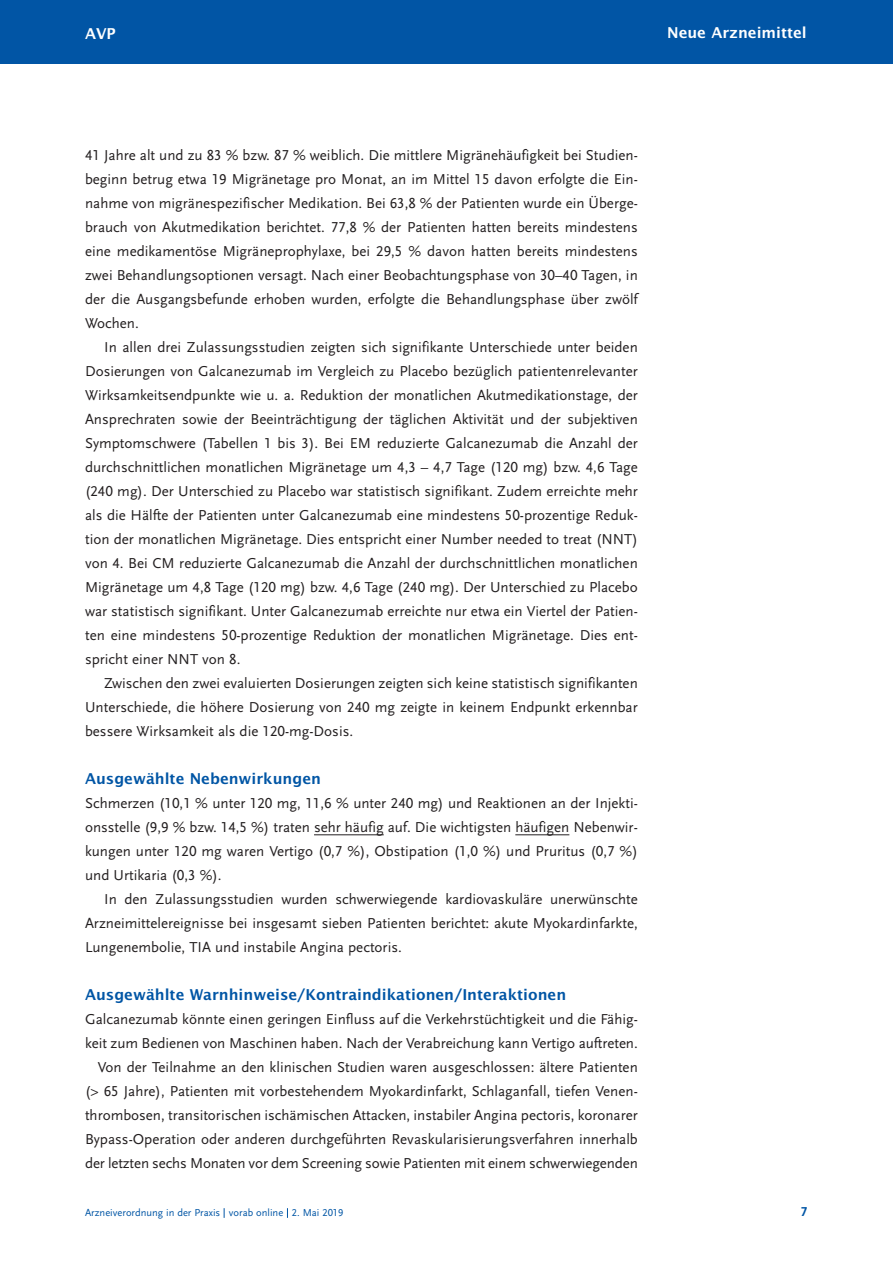
<style>
.page{position:relative;width:893px;height:1263px;background:#fff}
.page>*{position:absolute;margin:0;border:0;box-sizing:border-box;transform-origin:0 0}
.t1{font:15px/24px "Scala Sans LF";color:#231f20;text-align:justify}
.t2{font:600 15px "Lucida Sans";color:#0155a5}
.t3{font:600 15px "Lucida Sans";color:#fff}
.t4{font:700 13.5px "Scala Sans LF";color:#0155a5}
.t5{font:10.5px "Scala Sans LF";color:#0155a5}
</style>
<div class="page">
<div style="left:0;top:0;width:892px;height:64px;background:#0155a5"></div>
<hr style="left:314px;top:834px;width:70px;height:1px;background:#231f20">
<hr style="left:515px;top:834px;width:54px;height:1px;background:#231f20">
<p class="t3" style="left:85px;top:27px;width:32px">AVP</p>
<p class="t3" style="left:667px;top:27px;width:141px">Neue Arzneimittel</p>
<p class="t1" style="left:85px;top:144px;width:554px">41 Jahre alt und zu 83 % bzw. 87 % weiblich. Die mittlere Migränehäufigkeit bei Studien - beginn betrug etwa 19 Migränetage pro Monat, an im Mittel 15 davon erfolgte die Ein - nahme von migränespezifischer Medikation. Bei 63,8 % der Patienten wurde ein Überge&shy;brauch von Akutmedikation berichtet. 77,8 % der Patienten hatten bereits mindestens eine medikamentöse Migräneprophylaxe, bei 29,5 % davon hatten bereits mindestens zwei Behandlungsoptionen versagt. Nach einer Beobachtungsphase von 30–40 Tagen, in der die Ausgangsbefunde erhoben wurden, erfolgte die Behandlungsphase über zwölf Wochen.</p>
<p class="t1" style="left:85px;top:336px;width:554px;text-indent:19px">In allen drei Zulassungsstudien zeigten sich signifikante Unterschiede unter beiden Dosierungen von Galcanezumab im Vergleich zu Placebo bezüglich patientenrelevanter Wirksamkeitsendpunkte wie u. a. Reduktion der monatlichen Akutmedikationstage, der Ansprechraten sowie der Beeinträchtigung der täglichen Aktivität und der subjektiven Symptomschwere (Tabellen 1 bis 3). Bei EM reduzierte Galcanezumab die Anzahl der durchschnittlichen monatlichen Migränetage um 4,3 – 4,7 Tage (120 mg) bzw. 4,6 Tage (240 mg). Der Unterschied zu Placebo war statistisch signifikant. Zudem erreichte mehr als die Hälfte der Patienten unter Galcanezumab eine mindestens 50-prozentige Reduk - tion der monatlichen Migränetage. Dies entspricht einer Number needed to treat (NNT) von 4. Bei CM reduzierte Galcanezumab die Anzahl der durchschnittlichen monatlichen Migränetage um 4,8 Tage (120 mg) bzw. 4,6 Tage (240 mg). Der Unterschied zu Placebo war statistisch signifikant. Unter Galcanezumab erreichte nur etwa ein Viertel der Patien - ten eine mindestens 50-prozentige Reduktion der monatlichen Migränetage. Dies ent - spricht einer NNT von 8.</p>
<p class="t1" style="left:85px;top:672px;width:554px;text-indent:19px">Zwischen den zwei evaluierten Dosierungen zeigten sich keine statistisch signifikanten Unterschiede, die höhere Dosierung von 240 mg zeigte in keinem Endpunkt erkennbar bessere Wirksamkeit als die 120-mg-Dosis.</p>
<p class="t2" style="left:85px;top:772px;width:237px">Ausgewählte Nebenwirkungen</p>
<p class="t1" style="left:85px;top:792px;width:554px">Schmerzen (10,1 % unter 120 mg, 11,6 % unter 240 mg) und Reaktionen an der Injekti&shy;onsstelle (9,9 % bzw. 14,5 %) traten sehr häufig auf. Die wichtigsten häufigen Nebenwir&shy;kungen unter 120 mg waren Vertigo (0,7 %), Obstipation (1,0 %) und Pruritus (0,7 %) und Urtikaria (0,3 %).</p>
<p class="t1" style="left:85px;top:888px;width:554px;text-indent:19px">In den Zulassungsstudien wurden schwerwiegende kardiovaskuläre unerwünschte Arzneimittelereignisse bei insgesamt sieben Patienten berichtet: akute Myokardinfarkte, Lungenembolie, TIA und instabile Angina pectoris.</p>
<p class="t2" style="left:85px;top:988px;width:483px">Ausgewählte Warnhinweise/Kontraindikationen/Interaktionen</p>
<p class="t1" style="left:85px;top:1008px;width:554px;text-align:right">Galcanezumab könnte einen geringen Einfluss auf die Verkehrstüchtigkeit und die Fähig - keit zum Bedienen von Maschinen haben. Nach der Verabreichung kann Vertigo auftreten.<br>Von der Teilnahme an den klinischen Studien waren ausgeschlossen: ältere Patienten (&gt; 65 Jahre), Patienten mit vorbestehendem Myokardinfarkt, Schlaganfall, tiefen Venen&shy;thrombosen, transitorischen ischämischen Attacken, instabiler Angina pectoris, koronarer Bypass-Operation oder anderen durchgeführten Revaskularisierungsverfahren innerhalb der letzten sechs Monaten vor dem Screening sowie Patienten mit einem schwerwiegenden</p>
<p class="t5" style="left:85px;top:1208px;width:260px">Arzneiverordnung in der Praxis vorab online 2. Mai 2019</p>
<p class="t4" style="left:801px;top:1204px;width:8px">7</p>
</div>
